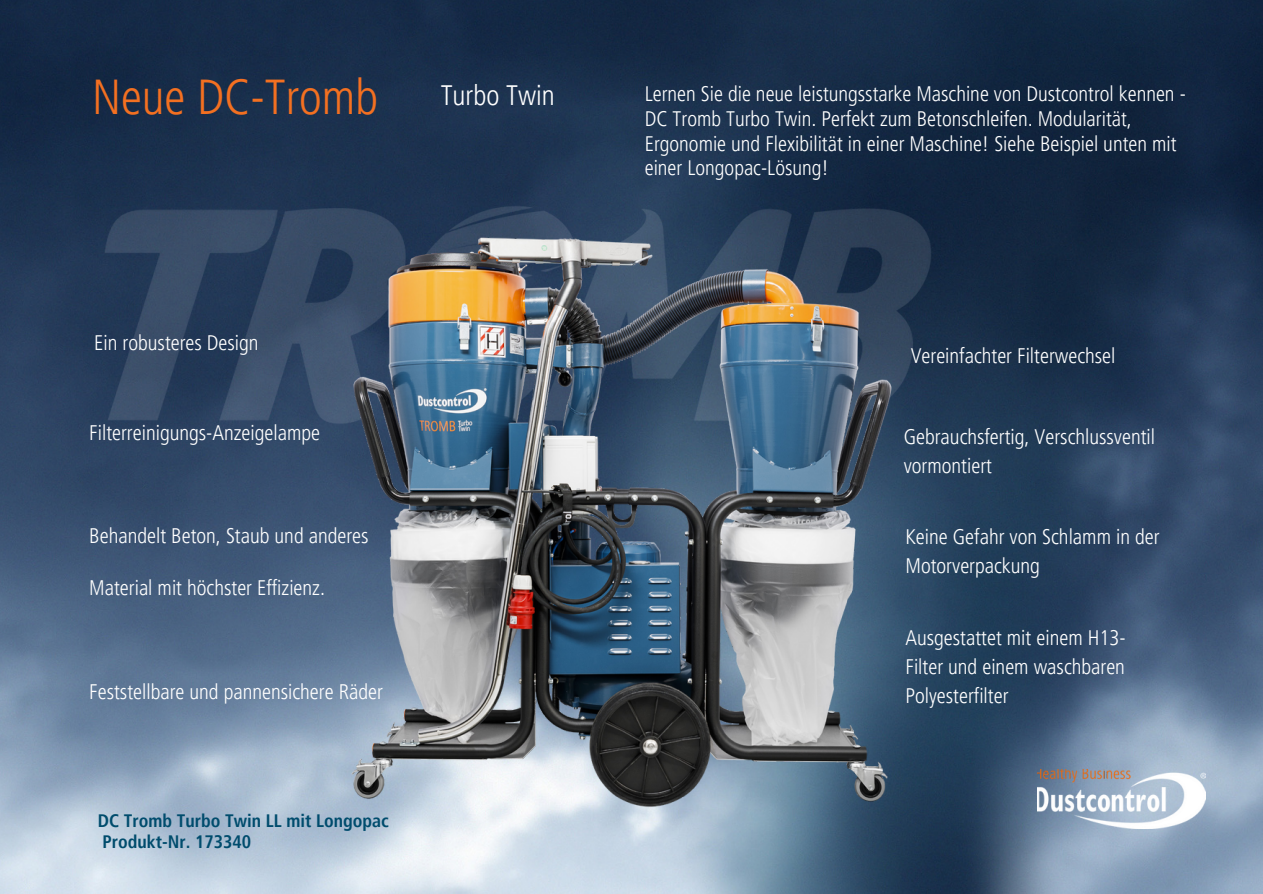
<style>
.page{position:relative;width:1263px;height:894px;background:#fff}
.page>*{position:absolute;margin:0;border:0;box-sizing:border-box;transform-origin:0 0}
.t1{font:300 condensed 48.9px "Frutiger LT Pro";color:#f37021}
.t2{font:300 condensed 28.05px "Frutiger LT Pro";color:#fff}
.t3{font:300 condensed 21px/29.2px "Frutiger LT Pro";color:#fff}
.t4{font:700 condensed 18px "Frutiger LT Pro";color:#004c6d}
</style>
<div class="page">
<img style="left:0;top:0;width:1263px;height:893px">
<img style="left:1037px;top:769px;width:169px;height:58px">
<img style="left:63px;top:59px;width:911px;height:481px">
<img style="left:308px;top:229px;width:631px;height:663px">
<p class="t1" style="left:92px;top:66px;width:287px">Neue DC-Tromb</p>
<p class="t2" style="left:441px;top:78px;width:116px">Turbo Twin</p>
<p class="t3" style="left:94px;top:328px;width:166px">Ein robusteres Design</p>
<p class="t3" style="left:89px;top:417px;width:232px">Filterreinigungs-Anzeigelampe</p>
<p class="t3" style="left:89px;top:521px;width:281px">Behandelt Beton, Staub und anderes</p>
<p class="t3" style="left:89px;top:572px;width:237px">Material mit höchster Effizienz.</p>
<p class="t3" style="left:89px;top:676px;width:295px">Feststellbare und pannensichere Räder</p>
<p class="t4" style="left:98px;top:809px;width:293px">DC Tromb Turbo Twin LL mit Longopac</p>
<p class="t4" style="left:102px;top:830px;width:150px">Produkt-Nr. 173340</p>
<p class="t3" style="left:645px;top:79px;width:543px">Lernen Sie die neue leistungsstarke Maschine von Dustcontrol kennen -</p>
<p class="t3" style="left:645px;top:106px;width:533px;line-height:24.8px">DC Tromb Turbo Twin. Perfekt zum Betonschleifen. Modularität,<br>Ergonomie und Flexibilität in einer Maschine! Siehe Beispiel unten mit einer Longopac-Lösung!</p>
<p class="t3" style="left:911px;top:340px;width:206px">Vereinfachter Filterwechsel</p>
<p class="t3" style="left:904px;top:421px;width:253px">Gebrauchsfertig, Verschlussventil vormontiert</p>
<p class="t3" style="left:905px;top:522px;width:256px">Keine Gefahr von Schlamm in der<br>Motorverpackung</p>
<p class="t3" style="left:905px;top:622px;width:222px;text-align:justify">Ausgestattet mit einem H13- Filter und einem waschbaren Polyesterfilter</p>
</div>
